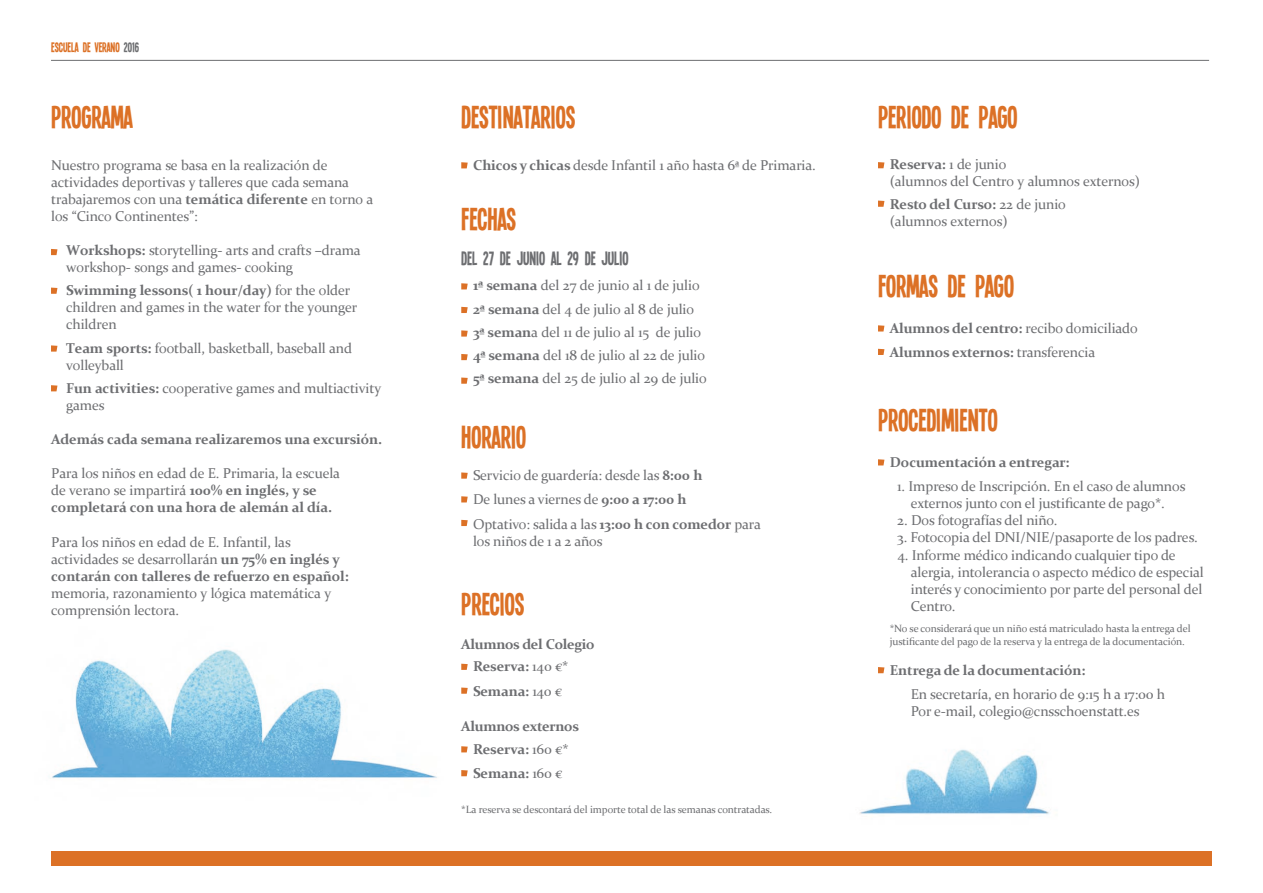
<style>
.page{position:relative;width:1263px;height:893px;background:#fff}
.page>*{position:absolute;margin:0;border:0;box-sizing:border-box;transform-origin:0 0}
.t1{font:34.5px "Single Sleeve";color:#dc7126}
.t2{font:21px "Single Sleeve";color:#6d6e71}
.t3{font:15px "Single Sleeve";color:#dc7126}
.t4{font:14.25px/17.1px "Constantia";letter-spacing:-.01em;color:#6d6e71}
.t5{font:700 14.25px/24.6px "Constantia";letter-spacing:-.01em;color:#6d6e71}
.t6{font:10.5px/12.6px "Constantia";letter-spacing:-.01em;color:#6d6e71}
.s1{color:#6d6e71}
.s2{font-weight:700}
.s3{font-weight:400}
</style>
<div class="page">
<img style="left:859px;top:749px;width:191px;height:66px">
<img style="left:52px;top:649px;width:385px;height:130px">
<div style="left:51px;top:851px;width:1161px;height:15px;background:#dc7126"></div>
<hr style="left:51px;top:60px;width:1158px;height:1px;background:#6d6e71">
<svg style="left:461px;top:664px;width:7px;height:6px"></svg>
<svg style="left:461px;top:687px;width:7px;height:7px"></svg>
<svg style="left:461px;top:746px;width:7px;height:6px"></svg>
<svg style="left:461px;top:770px;width:7px;height:6px"></svg>
<svg style="left:878px;top:459px;width:6px;height:6px"></svg>
<svg style="left:878px;top:667px;width:6px;height:6px"></svg>
<svg style="left:878px;top:162px;width:6px;height:6px"></svg>
<svg style="left:878px;top:201px;width:6px;height:6px"></svg>
<svg style="left:878px;top:325px;width:6px;height:6px"></svg>
<svg style="left:878px;top:349px;width:6px;height:6px"></svg>
<svg style="left:461px;top:162px;width:7px;height:6px"></svg>
<svg style="left:461px;top:472px;width:7px;height:7px"></svg>
<svg style="left:461px;top:496px;width:7px;height:6px"></svg>
<svg style="left:461px;top:520px;width:7px;height:6px"></svg>
<svg style="left:461px;top:283px;width:7px;height:6px"></svg>
<svg style="left:461px;top:307px;width:7px;height:6px"></svg>
<svg style="left:461px;top:330px;width:7px;height:7px"></svg>
<svg style="left:461px;top:354px;width:7px;height:6px"></svg>
<svg style="left:461px;top:377px;width:7px;height:7px"></svg>
<svg style="left:51px;top:249px;width:6px;height:6px"></svg>
<svg style="left:51px;top:288px;width:6px;height:6px"></svg>
<svg style="left:51px;top:345px;width:6px;height:7px"></svg>
<svg style="left:51px;top:385px;width:6px;height:6px"></svg>
<p class="t3" style="left:51px;top:39px;width:89px">ESCUELA DE VERANO <span class="s1">2016</span></p>
<h1 class="t1" style="left:51px;top:97px;width:83px">PROGRAMA</h1>
<p class="t4" style="left:51px;top:155px;width:324px">Nuestro programa se basa en la realización de actividades deportivas y talleres que cada semana trabajaremos con una <span class="s2">temática diferente</span> en torno a los “Cinco Continentes”:</p>
<p class="t4" style="left:66px;top:241px;width:296px"><span class="s2">Workshops:</span> storytelling- arts and crafts –drama workshop- songs and games- cooking</p>
<p class="t4" style="left:66px;top:281px;width:293px"><span class="s2">Swimming lessons( 1 hour/day)</span> for the older children and games in the water for the younger children</p>
<p class="t4" style="left:66px;top:338px;width:287px"><span class="s2">Team sports:</span> football, basketball, baseball and volleyball</p>
<p class="t4" style="left:66px;top:379px;width:316px"><span class="s2">Fun activities:</span> cooperative games and multiactivity games</p>
<p class="t5" style="left:51px;top:426px;width:333px">Además cada semana realizaremos una excursión.</p>
<p class="t4" style="left:51px;top:464px;width:290px">Para los niños en edad de E. Primaria, la escuela de verano se impartirá <span class="s2">100% en inglés, y se completará con una hora de alemán al día.</span></p>
<p class="t4" style="left:51px;top:533px;width:299px">Para los niños en edad de E. Infantil, las actividades se desarrollarán <span class="s2">un 75% en inglés y contarán con talleres de refuerzo en español:</span></p>
<p class="t4" style="left:51px;top:584px;width:282px">memoria, razonamiento y lógica matemática y comprensión lectora.</p>
<h1 class="t1" style="left:461px;top:97px;width:115px">DESTINATARIOS</h1>
<p class="t4" style="left:473px;top:155px;width:344px"><span class="s2">Chicos y chicas</span> desde Infantil 1 año hasta 6ª de Primaria.</p>
<h1 class="t1" style="left:461px;top:199px;width:56px">FECHAS</h1>
<h2 class="t2" style="left:461px;top:246px;width:169px">DEL 27 DE JUNIO AL 29 DE JULIO</h2>
<p class="t4" style="left:473px;top:273px;width:235px;line-height:23.1px"><span class="s2">1ª semana</span> del 27 de junio al 1 de julio <span class="s2">2ª semana</span> del 4 de julio al 8 de julio <span class="s2">3ª seman</span>a del 11 de julio al 15 de julio <span class="s2">4ª semana</span> del 18 de julio al 22 de julio <span class="s2">5ª semana</span> del 25 de julio al 29 de julio</p>
<h1 class="t1" style="left:461px;top:418px;width:66px">HORARIO</h1>
<p class="t4" style="left:473px;top:462px;width:289px;line-height:24.6px">Servicio de guardería: desde las <span class="s2">8:00 h<br></span>De lunes a viernes de <span class="s2">9:00 a 17:00 h<br></span>Optativo: salida a las <span class="s2">13:00 h con comedor</span> para</p>
<p class="t4" style="left:473px;top:532px;width:131px">los niños de 1 a 2 años</p>
<h1 class="t1" style="left:461px;top:585px;width:64px">PRECIOS</h1>
<p class="t5" style="left:461px;top:631px;width:135px">Alumnos del Colegio</p>
<p class="t5" style="left:473px;top:653px;width:97px">Reserva: <span class="s3">140 €*<br></span>Semana: <span class="s3">140 €</span></p>
<p class="t5" style="left:461px;top:714px;width:119px">Alumnos externos</p>
<p class="t5" style="left:473px;top:736px;width:97px">Reserva: <span class="s3">160 €*<br></span>Semana: <span class="s3">160 €</span></p>
<p class="t6" style="left:461px;top:803px;width:312px">*La reserva se descontará del importe total de las semanas contratadas.</p>
<h1 class="t1" style="left:878px;top:97px;width:141px">PERIODO DE PAGO</h1>
<p class="t4" style="left:890px;top:155px;width:252px"><span class="s2">Reserva:</span> 1 de junio<br>(alumnos del Centro y alumnos externos)</p>
<p class="t4" style="left:890px;top:195px;width:178px"><span class="s2">Resto del Curso:</span> 22 de junio (alumnos externos)</p>
<h1 class="t1" style="left:878px;top:266px;width:137px">FORMAS DE PAGO</h1>
<p class="t5" style="left:890px;top:315px;width:250px">Alumnos del centro: <span class="s3">recibo domiciliado<br></span>Alumnos externos: <span class="s3">transferencia</span></p>
<h1 class="t1" style="left:878px;top:400px;width:121px">PROCEDIMIENTO</h1>
<p class="t5" style="left:890px;top:449px;width:181px">Documentación a entregar:</p>
<p class="t4" style="left:897px;top:477px;width:290px;text-align:center">1. Impreso de Inscripción. En el caso de alumnos externos junto con el justificante de pago*.</p>
<p class="t4" style="left:897px;top:511px;width:162px">2. Dos fotografías del niño.</p>
<p class="t4" style="left:897px;top:528px;width:302px">3. Fotocopia del DNI/NIE/pasaporte de los padres.</p>
<p class="t4" style="left:911px;top:545px;width:295px;text-indent:-13px">4. Informe médico indicando cualquier tipo de alergia, intolerancia o aspecto médico de especial interés y conocimiento por parte del personal del Centro.</p>
<p class="t6" style="left:890px;top:622px;width:302px">*No se considerará que un niño está matriculado hasta la entrega del justificante del pago de la reserva y la entrega de la documentación.</p>
<p class="t5" style="left:890px;top:657px;width:197px">Entrega de la documentación:</p>
<p class="t4" style="left:911px;top:685px;width:256px">En secretaría, en horario de 9:15 h a 17:00 h<br>Por e-mail, colegio@cnsschoenstatt.es</p>
</div>
